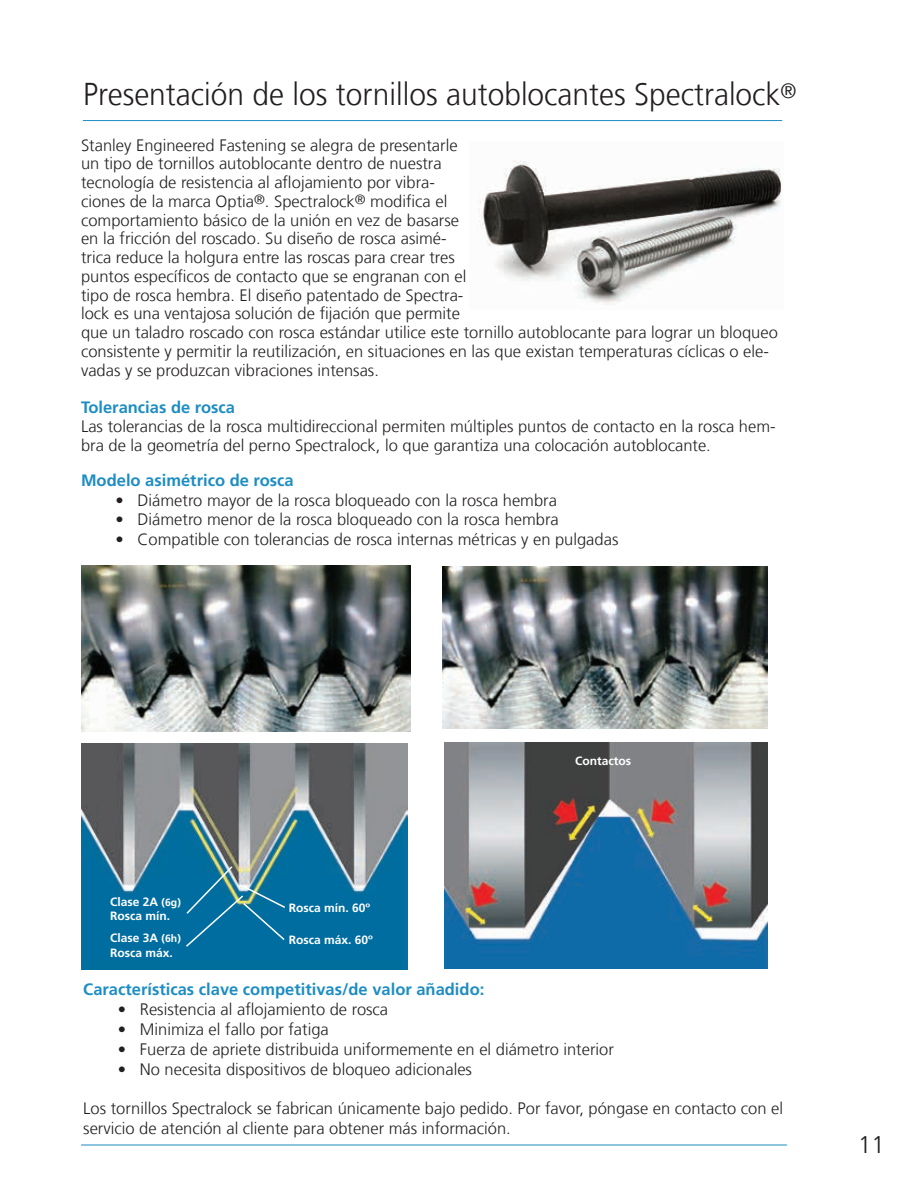
<style>
.page{position:relative;width:915px;height:1187px;background:#fff}
.page>*{position:absolute;margin:0;border:0;box-sizing:border-box;transform-origin:0 0}
.t1{font:300 31.5px "Frutiger LT Com";color:#231f20;scale:.95 1}
.t2{font:300 24px "Frutiger LT Com";color:#231f20}
.t3{font:300 16.5px/18.8px "Frutiger LT Com";color:#231f20}
.t4{font:700 16.5px "Frutiger LT Com";color:#1d8dc3}
.t5{font:700 12px/14.4px "Frutiger LT Com";color:#fff}
.s1{font-size:10.5px}
</style>
<div class="page">
<hr style="left:83px;top:120px;width:698px;height:1px;background:#1d8dc3">
<hr style="left:81px;top:1144px;width:705px;height:1px;background:#1d8dc3">
<img style="left:479px;top:160px;width:303px;height:145px">
<img style="left:81px;top:566px;width:329px;height:165px">
<img style="left:442px;top:566px;width:324px;height:162px">
<img style="left:81px;top:743px;width:326px;height:226px">
<img style="left:444px;top:742px;width:322px;height:226px">
<svg style="left:184px;top:864px;width:103px;height:84px"></svg>
<h1 class="t1" style="left:83px;top:76px;width:752px">Presentación de los tornillos autoblocantes Spectralock<sup>®</sup></h1>
<p class="t3" style="left:81px;top:135px;width:698px">Stanley Engineered Fastening se alegra de presentarle<br>un tipo de tornillos autoblocante dentro de nuestra<br>tecnología de resistencia al aflojamiento por vibra-<br>ciones de la marca Optia<sup>®</sup>. Spectralock<sup>®</sup> modifica el<br>comportamiento básico de la unión en vez de basarse<br>en la fricción del roscado. Su diseño de rosca asimé-<br>trica reduce la holgura entre las roscas para crear tres<br>puntos específicos de contacto que se engranan con el<br>tipo de rosca hembra. El diseño patentado de Spectra-<br>lock es una ventajosa solución de fijación que permite<br>que un taladro roscado con rosca estándar utilice este tornillo autoblocante para lograr un bloqueo consistente y permitir la reutilización, en situaciones en las que existan temperaturas cíclicas o ele&shy;vadas y se produzcan vibraciones intensas.</p>
<p class="t4" style="left:81px;top:397px;width:155px">Tolerancias de rosca</p>
<p class="t3" style="left:81px;top:417px;width:695px">Las tolerancias de la rosca multidireccional permiten múltiples puntos de contacto en la rosca hem&shy;bra de la geometría del perno Spectralock, lo que garantiza una colocación autoblocante.</p>
<p class="t4" style="left:81px;top:470px;width:214px">Modelo asimétrico de rosca</p>
<p class="t3" style="left:115px;top:490px;width:443px">• Diámetro mayor de la rosca bloqueado con la rosca hembra</p>
<p class="t3" style="left:115px;top:510px;width:444px">• Diámetro menor de la rosca bloqueado con la rosca hembra</p>
<p class="t3" style="left:115px;top:530px;width:504px">• Compatible con tolerancias de rosca internas métricas y en pulgadas</p>
<p class="t5" style="left:110px;top:894px;width:72px">Clase 2A <span class="s1">(6g)<br></span>Rosca mín.</p>
<p class="t5" style="left:110px;top:930px;width:72px">Clase 3A <span class="s1">(6h)<br></span>Rosca máx.</p>
<p class="t5" style="left:289px;top:900px;width:83px">Rosca mín. 60º</p>
<p class="t5" style="left:289px;top:932px;width:86px">Rosca máx. 60º</p>
<p class="t5" style="left:575px;top:753px;width:57px">Contactos</p>
<p class="t4" style="left:83px;top:979px;width:402px">Características clave competitivas/de valor añadido:</p>
<p class="t3" style="left:118px;top:1000px;width:272px">• Resistencia al aflojamiento de rosca</p>
<p class="t3" style="left:118px;top:1019px;width:212px">• Minimiza el fallo por fatiga</p>
<p class="t3" style="left:118px;top:1039px;width:497px">• Fuerza de apriete distribuida uniformemente en el diámetro interior</p>
<p class="t3" style="left:118px;top:1059px;width:355px">• No necesita dispositivos de bloqueo adicionales</p>
<p class="t3" style="left:83px;top:1098px;width:701px;line-height:19.8px">Los tornillos Spectralock se fabrican únicamente bajo pedido. Por favor, póngase en contacto con el servicio de atención al cliente para obtener más información.</p>
<h2 class="t2" style="left:857px;top:1130px;width:28px">11</h2>
</div>
